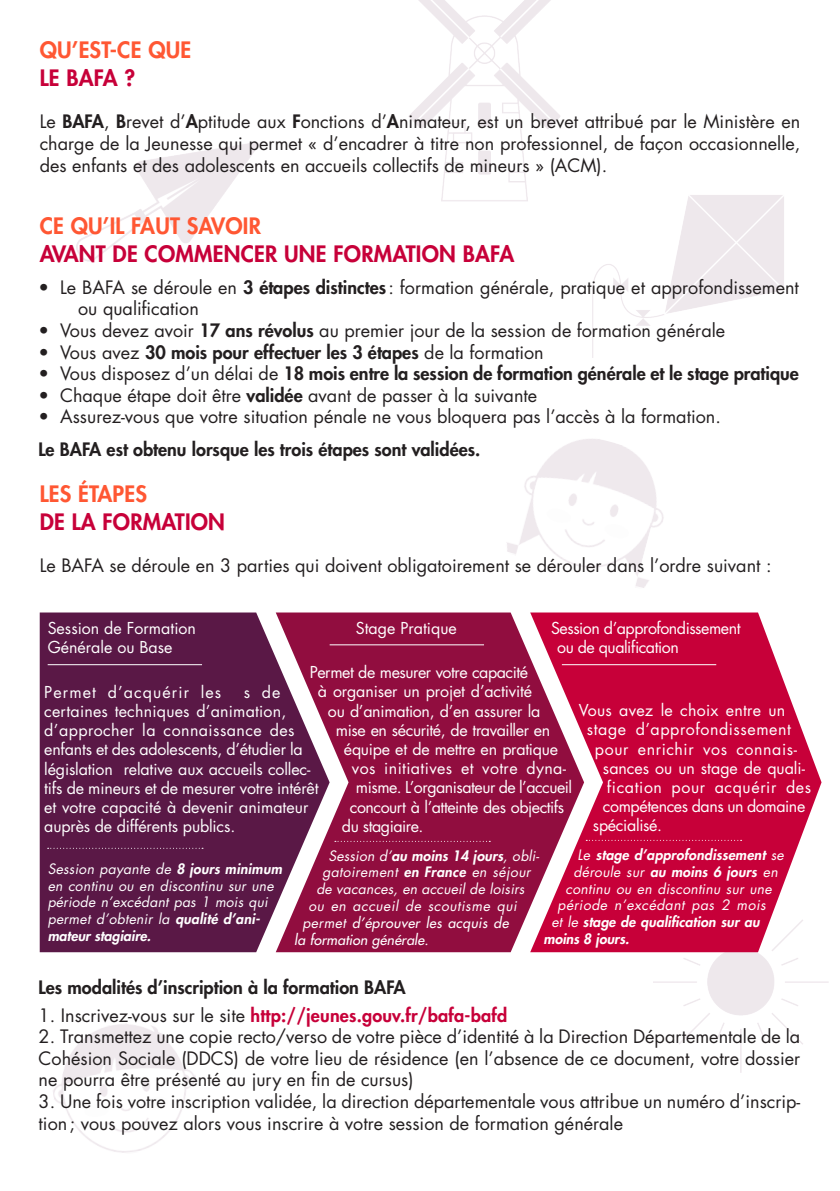
<style>
.page{position:relative;width:840px;height:1191px;background:#fff}
.page>*{position:absolute;margin:0;border:0;box-sizing:border-box;transform-origin:0 0}
.t1{font:800 22px "Futura Std";letter-spacing:.01em;color:#c70039}
.t2{font:800 22px "Futura Std";letter-spacing:.01em;color:#ff5733}
.t3{font:18px/21.6px "Futura Std";color:#231f20;text-align:justify}
.t4{font:800 18px "Futura Std";color:#231f20}
.t5{font:800 18px "Futura Std";letter-spacing:.01em;color:#c70039}
.Style_de_paragraphe{font:16px/19.2px "Futura Std";letter-spacing:-.01em;color:#fff}
.Style_de_paragraphe-2{font:16px/19.2px "Futura Std";letter-spacing:-.03em;color:#fff}
.Style_de_paragraphe-3{font:16px "Futura Std";letter-spacing:.035em;color:#fff}
.Style_de_paragraphe-4{font:16px "Futura Std";letter-spacing:.02em;color:#fff}
.Style_de_paragraphe-5{font:16px "Futura Std";letter-spacing:.015em;color:#fff}
.Style_de_paragraphe-6{font:16px "Futura Std";letter-spacing:.07em;color:#fff}
.Style_de_paragraphe-7{font:italic 14px/16.8px "Futura Std";letter-spacing:.015em;color:#fff}
.Style_de_paragraphe-8{font:italic 800 14px "Futura Std";letter-spacing:.015em;color:#fff}
.Style_de_paragraphe-9{font:italic 500 14px "Futura Std";letter-spacing:.02em;color:#fff}
.Style_de_paragraphe-10{font:italic 14px "Futura Std";letter-spacing:.035em;color:#fff}
.s1{font-weight:800}
.s2{font-weight:400}
.s3{font-weight:400;color:#231f20}
</style>
<div class="page">
<img style="left:408px;top:0;width:152px;height:201px">
<img style="left:592px;top:195px;width:192px;height:163px">
<img style="left:507px;top:439px;width:157px;height:149px">
<img style="left:77px;top:142px;width:181px;height:120px">
<img style="left:53px;top:1023px;width:143px;height:130px">
<img style="left:653px;top:952px;width:175px;height:120px">
<div style="left:40px;top:612px;width:235px;height:340px;background:#5a1846"></div>
<svg style="left:275px;top:612px;width:255px;height:340px;background:#95204e"></svg>
<svg style="left:530px;top:612px;width:291px;height:340px;fill:#c70039"></svg>
<hr style="left:48px;top:664px;width:154px;height:1px;background:#fff">
<hr style="left:561px;top:664px;width:154px;height:1px;background:#fff">
<hr style="left:329px;top:644px;width:154px;height:1px;background:#fff">
<svg style="left:48px;top:847px;width:155px;height:1px"></svg>
<svg style="left:335px;top:841px;width:155px;height:1px"></svg>
<svg style="left:586px;top:840px;width:155px;height:1px"></svg>
<p class="t2" style="left:40px;top:36px;width:153px">QU’EST-CE QUE</p>
<p class="t1" style="left:40px;top:64px;width:97px">LE BAFA ?</p>
<p class="t3" style="left:40px;top:111px;width:761px">Le <span class="s1">BAFA</span>, <span class="s1">B</span>revet d’<span class="s1">A</span>ptitude aux <span class="s1">F</span>onctions d’<span class="s1">A</span>nimateur, est un brevet attribué par le Ministère en charge de la Jeunesse qui permet « d’encadrer à titre non professionnel, de façon occasionnelle, des enfants et des adolescents en accueils collectifs de mineurs » (ACM).</p>
<p class="t2" style="left:40px;top:212px;width:222px">CE QU’IL FAUT SAVOIR</p>
<p class="t1" style="left:40px;top:240px;width:475px">AVANT DE COMMENCER UNE FORMATION BAFA</p>
<p class="t3" style="left:78px;top:276px;width:721px;text-indent:-40px">• Le BAFA se déroule en <span class="s1">3 étapes distinctes</span> : formation générale, pratique et approfondissement ou qualification</p>
<p class="t3" style="left:38px;top:320px;width:688px">• Vous devez avoir <span class="s1">17 ans révolus</span> au premier jour de la session de formation générale</p>
<p class="t4" style="left:38px;top:340px;width:506px"><span class="s2">• Vous avez</span> 30 mois pour effectuer les 3 étapes <span class="s2">de la formation</span></p>
<p class="t4" style="left:38px;top:362px;width:761px"><span class="s2">• Vous disposez d’un délai de</span> 18 mois entre la session de formation générale et le stage pratique</p>
<p class="t3" style="left:38px;top:384px;width:500px">• Chaque étape doit être <span class="s1">validée</span> avant de passer à la suivante</p>
<p class="t3" style="left:38px;top:406px;width:683px">• Assurez-vous que votre situation pénale ne vous bloquera pas l’accès à la formation.</p>
<p class="t4" style="left:38px;top:438px;width:443px">Le BAFA est obtenu lorsque les trois étapes sont validées.</p>
<p class="t2" style="left:40px;top:479px;width:109px">LES ÉTAPES</p>
<p class="t1" style="left:40px;top:507px;width:187px">DE LA FORMATION</p>
<p class="t3" style="left:40px;top:555px;width:733px">Le BAFA se déroule en 3 parties qui doivent obligatoirement se dérouler dans l’ordre suivant :</p>
<p class="Style_de_paragraphe" style="left:48px;top:618px;width:150px">Session de Formation<br>Générale ou Base</p>
<p class="Style_de_paragraphe-2" style="left:557px;top:618px;width:185px;text-indent:-6px">Session d’approfondissement ou de qualification</p>
<p class="Style_de_paragraphe" style="left:355px;top:618px;width:102px">Stage Pratique</p>
<p class="Style_de_paragraphe-2" style="left:310px;top:663px;width:219px">Permet de mesurer votre capacité</p>
<p class="Style_de_paragraphe" style="left:318px;top:682px;width:216px">à organiser un projet d’activité</p>
<p class="Style_de_paragraphe" style="left:328px;top:701px;width:214px">ou d’animation, d’en assurer la</p>
<p class="Style_de_paragraphe" style="left:336px;top:720px;width:216px">mise en sécurité, de travailler en</p>
<p class="Style_de_paragraphe" style="left:344px;top:739px;width:215px">équipe et de mettre en pratique</p>
<p class="Style_de_paragraphe-4" style="left:352px;top:758px;width:216px">vos initiatives et votre dyna-</p>
<p class="Style_de_paragraphe-2" style="left:356px;top:778px;width:218px">misme. L’organisateur de l’accueil</p>
<p class="Style_de_paragraphe-2" style="left:350px;top:797px;width:215px">concourt à l’atteinte des objectifs</p>
<p class="Style_de_paragraphe-2" style="left:342px;top:816px;width:83px">du stagiaire.</p>
<p class="Style_de_paragraphe" style="left:44px;top:682px;width:275px;text-indent:199px">s de certaines techniques d’animation, d’approcher la connaissance des enfants et des adolescents, d’étudier la législation relative aux accueils collec&shy;tifs de mineurs et de mesurer votre intérêt et votre capacité à devenir animateur auprès de différents publics.</p>
<p class="Style_de_paragraphe-6" style="left:44px;top:681px;width:178px">Permet d’acquérir les</p>
<p class="Style_de_paragraphe-5" style="left:578px;top:700px;width:208px">Vous avez le choix entre un</p>
<p class="Style_de_paragraphe-3" style="left:586px;top:719px;width:205px">stage d’approfondissement</p>
<p class="Style_de_paragraphe-3" style="left:594px;top:738px;width:204px">pour enrichir vos connais-</p>
<p class="Style_de_paragraphe" style="left:602px;top:758px;width:204px">sances ou un stage de quali-</p>
<p class="Style_de_paragraphe-3" style="left:606px;top:777px;width:205px">fication pour acquérir des</p>
<p class="Style_de_paragraphe" style="left:602px;top:797px;width:204px">compétences dans un domaine</p>
<p class="Style_de_paragraphe" style="left:592px;top:816px;width:71px">spécialisé.</p>
<p class="Style_de_paragraphe-7" style="left:48px;top:860px;width:236px">Session payante de <span class="s1">8 jours minimum </span>en continu ou en discontinu sur une période n’excédant pas 1 mois qui permet d’obtenir la <span class="s1">qualité d’ani&shy;mateur stagiaire.</span></p>
<p class="Style_de_paragraphe-8" style="left:577px;top:846px;width:208px"><span class="s2">Le</span> stage d’approfondissement <span class="s2">se</span></p>
<p class="Style_de_paragraphe-8" style="left:573px;top:862px;width:205px"><span class="s2">déroule sur</span> au moins 6 jours <span class="s2">en</span></p>
<p class="Style_de_paragraphe-7" style="left:565px;top:880px;width:208px">continu ou en discontinu sur une</p>
<p class="Style_de_paragraphe-7" style="left:557px;top:897px;width:210px">période n’excédant pas 2 mois</p>
<p class="Style_de_paragraphe-8" style="left:551px;top:913px;width:209px"><span class="s2">et le</span> stage de qualification sur au</p>
<p class="Style_de_paragraphe-8" style="left:543px;top:930px;width:87px">moins 8 jours.</p>
<p class="Style_de_paragraphe-7" style="left:328px;top:847px;width:212px">Session d’<span class="s1">au moins 14 jours</span>, obli-</p>
<p class="Style_de_paragraphe-7" style="left:322px;top:864px;width:209px">gatoirement <span class="s1">en France</span> en séjour</p>
<p class="Style_de_paragraphe-7" style="left:316px;top:880px;width:209px">de vacances, en accueil de loisirs</p>
<p class="Style_de_paragraphe-10" style="left:308px;top:897px;width:210px">ou en accueil de scoutisme qui</p>
<p class="Style_de_paragraphe-9" style="left:302px;top:914px;width:207px"><span class="s2">permet</span> d’éprouver les acquis de</p>
<p class="Style_de_paragraphe-9" style="left:294px;top:930px;width:136px">la formation générale.</p>
<p class="t4" style="left:39px;top:976px;width:368px">Les modalités d’inscription à la formation BAFA</p>
<p class="t5" style="left:39px;top:1003px;width:470px"><span class="s3">1. Inscrivez-vous sur le site</span> http://jeunes.gouv.fr/bafa-bafd</p>
<p class="t3" style="left:39px;top:1026px;width:762px">2. Transmettez une copie recto/verso de votre pièce d’identité à la Direction Départementale de la Cohésion Sociale (DDCS) de votre lieu de résidence (en l’absence de ce document, votre dossier ne pourra être présenté au jury en fin de cursus)</p>
<p class="t3" style="left:39px;top:1090px;width:762px">3. Une fois votre inscription validée, la direction départementale vous attribue un numéro d’inscrip&shy;tion; vous pouvez alors vous inscrire à votre session de formation générale</p>
</div>
